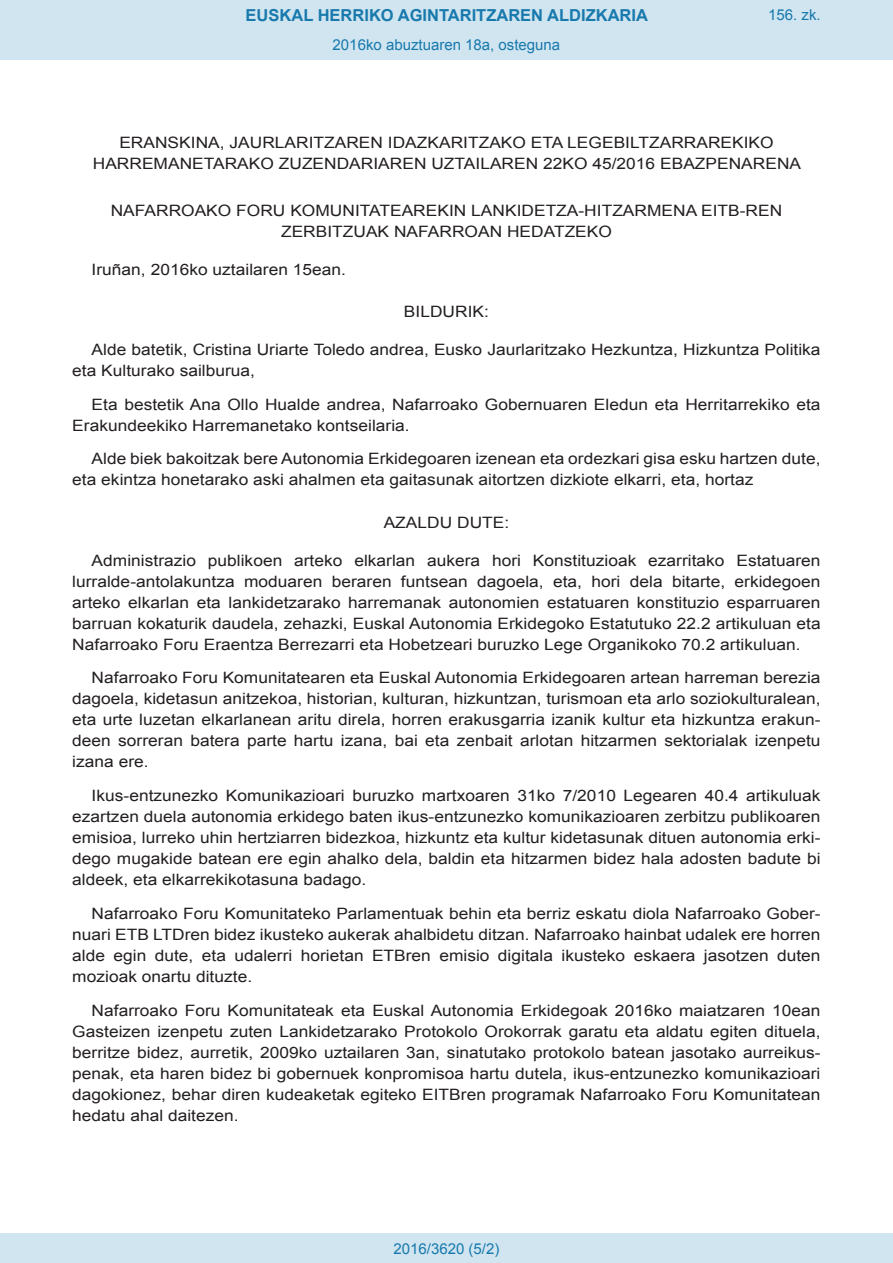
<style>
.page{position:relative;width:893px;height:1263px;background:#fff}
.page>*{position:absolute;margin:0;border:0;box-sizing:border-box;transform-origin:0 0}
.t1{font:700 16.5px "Arial";color:#1879ad}
.BOPVDetalle{font:15.6px/21px "Arial";color:#231f20;text-align:justify;scale:1.11 1}
.BOPVClave{font:15.6px/21px "Arial";color:#231f20;text-align:center;scale:1.11 1}
.Paginacion_Centro{font:15px "Arial";color:#1879ad}
</style>
<div class="page">
<div style="left:0;top:0;width:893px;height:60px;background:#d0e5f0"></div>
<div style="left:0;top:1233px;width:893px;height:30px;background:#d0e5f0"></div>
<p class="t1" style="left:246px;top:4px;width:404px">EUSKAL HERRIKO AGINTARITZAREN ALDIZKARIA</p>
<p class="Paginacion_Centro" style="left:333px;top:35px;width:229px">2016ko abuztuaren 18a, osteguna</p>
<p class="Paginacion_Centro" style="left:768px;top:5px;width:54px">156. zk.</p>
<p class="BOPVClave" style="left:93px;top:132px;width:640px">ERANSKINA, JAURLARITZAREN IDAZKARITZAKO ETA LEGEBILTZARRAREKIKO<br>HARREMANETARAKO ZUZENDARIAREN UZTAILAREN 22KO 45/2016 EBAZPENARENA</p>
<p class="BOPVClave" style="left:111px;top:200px;width:606px">NAFARROAKO FORU KOMUNITATEAREKIN LANKIDETZA-HITZARMENA EITB-REN<br>ZERBITZUAK NAFARROAN HEDATZEKO</p>
<p class="BOPVDetalle" style="left:92px;top:259px;width:231px">Iruñan, 2016ko uztailaren 15ean.</p>
<p class="BOPVClave" style="left:404px;top:301px;width:78px">BILDURIK:</p>
<p class="BOPVDetalle" style="left:72px;top:339px;width:676px;text-indent:19px">Alde batetik, Cristina Uriarte Toledo andrea, Eusko Jaurlaritzako Hezkuntza, Hizkuntza Politika eta Kulturako sailburua,</p>
<p class="BOPVDetalle" style="left:72px;top:394px;width:676px;text-indent:19px">Eta bestetik Ana Ollo Hualde andrea, Nafarroako Gobernuaren Eledun eta Herritarrekiko eta<br>Erakundeekiko Harremanetako kontseilaria.</p>
<p class="BOPVDetalle" style="left:72px;top:449px;width:675px;text-indent:19px">Alde biek bakoitzak bere Autonomia Erkidegoaren izenean eta ordezkari gisa esku hartzen dute, eta ekintza honetarako aski ahalmen eta gaitasunak aitortzen dizkiote elkarri, eta, hortaz</p>
<p class="BOPVClave" style="left:384px;top:512px;width:115px">AZALDU DUTE:</p>
<p class="BOPVDetalle" style="left:72px;top:550px;width:676px;text-indent:19px">Administrazio publikoen arteko elkarlan aukera hori Konstituzioak ezarritako Estatuaren lurralde-antolakuntza moduaren beraren funtsean dagoela, eta, hori dela bitarte, erkidegoen arteko elkarlan eta lankidetzarako harremanak autonomien estatuaren konstituzio esparruaren barruan kokaturik daudela, zehazki, Euskal Autonomia Erkidegoko Estatutuko 22.2 artikuluan eta Nafarroako Foru Eraentza Berrezarri eta Hobetzeari buruzko Lege Organikoko 70.2 artikuluan.</p>
<p class="BOPVDetalle" style="left:72px;top:668px;width:676px;text-indent:19px">Nafarroako Foru Komunitatearen eta Euskal Autonomia Erkidegoaren artean harreman berezia dagoela, kidetasun anitzekoa, historian, kulturan, hizkuntzan, turismoan eta arlo soziokulturalean, eta urte luzetan elkarlanean aritu direla, horren erakusgarria izanik kultur eta hizkuntza erakun&shy;deen sorreran batera parte hartu izana, bai eta zenbait arlotan hitzarmen sektorialak izenpetu izana ere.</p>
<p class="BOPVDetalle" style="left:72px;top:785px;width:676px;text-indent:19px">Ikus-entzunezko Komunikazioari buruzko martxoaren 31ko 7/2010 Legearen 40.4 artikuluak ezartzen duela autonomia erkidego baten ikus-entzunezko komunikazioaren zerbitzu publikoaren emisioa, lurreko uhin hertziarren bidezkoa, hizkuntz eta kultur kidetasunak dituen autonomia erki&shy;dego mugakide batean ere egin ahalko dela, baldin eta hitzarmen bidez hala adosten badute bi aldeek, eta elkarrekikotasuna badago.</p>
<p class="BOPVDetalle" style="left:72px;top:903px;width:676px;text-indent:19px">Nafarroako Foru Komunitateko Parlamentuak behin eta berriz eskatu diola Nafarroako Gober&shy;nuari ETB LTDren bidez ikusteko aukerak ahalbidetu ditzan. Nafarroako hainbat udalek ere horren alde egin dute, eta udalerri horietan ETBren emisio digitala ikusteko eskaera jasotzen duten mozioak onartu dituzte.</p>
<p class="BOPVDetalle" style="left:72px;top:1000px;width:676px;text-indent:19px">Nafarroako Foru Komunitateak eta Euskal Autonomia Erkidegoak 2016ko maiatzaren 10ean Gasteizen izenpetu zuten Lankidetzarako Protokolo Orokorrak garatu eta aldatu egiten dituela, berritze bidez, aurretik, 2009ko uztailaren 3an, sinatutako protokolo batean jasotako aurreikus&shy;penak, eta haren bidez bi gobernuek konpromisoa hartu dutela, ikus-entzunezko komunikazioari dagokionez, behar diren kudeaketak egiteko EITBren programak Nafarroako Foru Komunitatean hedatu ahal daitezen.</p>
<p class="Paginacion_Centro" style="left:393px;top:1238px;width:107px">2016/3620 (5/2)</p>
</div>
